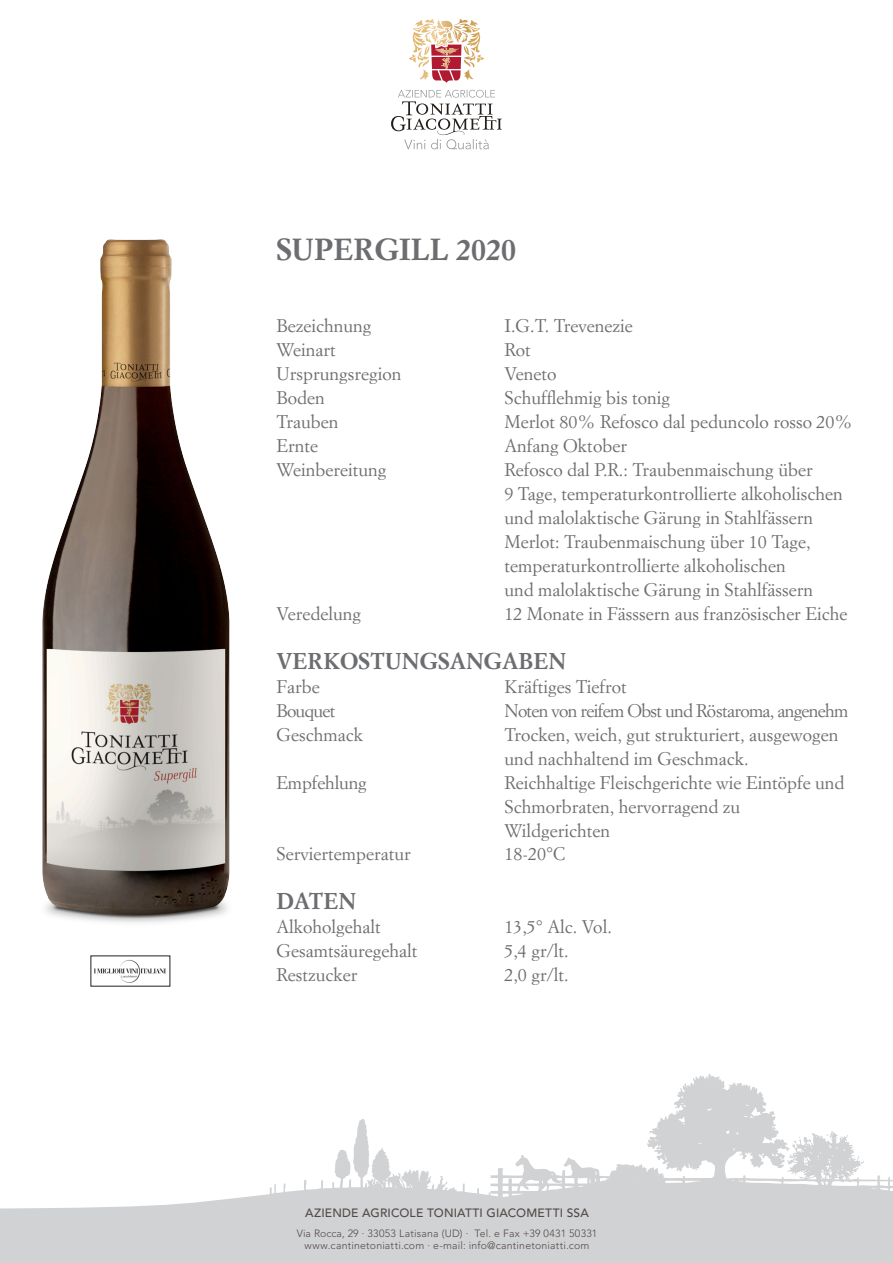
<style>
.page{position:relative;width:893px;height:1263px;background:#fff}
.page>*{position:absolute;margin:0;border:0;box-sizing:border-box;transform-origin:0 0}
.t1{font:700 30px "Simoncini Garamond";color:#6c6d70}
.t2{font:700 22.5px "Simoncini Garamond";color:#6c6d70}
.t3{font:18px/24px "Simoncini Garamond";color:#6c6d70}
.t4{font:18px "Simoncini Garamond";letter-spacing:-.04em;color:#6c6d70}
.t5{font:500 12px "Avenir LT Std";letter-spacing:.015em;color:#524a47}
.t6{font:300 10.5px/12px "Avenir LT Std";letter-spacing:.02em;color:#524a47;text-align:center}
</style>
<div class="page">
<svg style="left:0;top:1074px;width:893px;height:189px"></svg>
<svg style="left:431px;top:45px;width:30px;height:38px"></svg>
<svg style="left:415px;top:19px;width:65px;height:14px"></svg>
<svg style="left:391px;top:90px;width:111px;height:59px"></svg>
<img style="left:42px;top:239px;width:188px;height:684px">
<img style="left:94px;top:960px;width:72px;height:23px">
<h1 class="t1" style="left:276px;top:231px;width:241px">SUPERGILL 2020</h1>
<p class="t3" style="left:276px;top:314px;width:97px">Bezeichnung</p>
<p class="t3" style="left:504px;top:314px;width:130px">I.G.T. Trevenezie</p>
<p class="t3" style="left:276px;top:338px;width:61px">Weinart</p>
<p class="t3" style="left:504px;top:338px;width:28px">Rot</p>
<p class="t3" style="left:276px;top:362px;width:127px">Ursprungsregion</p>
<p class="t3" style="left:504px;top:362px;width:54px">Veneto</p>
<p class="t3" style="left:276px;top:386px;width:50px">Boden</p>
<p class="t3" style="left:504px;top:386px;width:167px">Schufflehmig bis tonig</p>
<p class="t3" style="left:276px;top:410px;width:64px">Trauben</p>
<p class="t3" style="left:504px;top:410px;width:350px">Merlot 80% Refosco dal peduncolo rosso 20%</p>
<p class="t3" style="left:276px;top:434px;width:43px">Ernte</p>
<p class="t3" style="left:504px;top:434px;width:124px">Anfang Oktober</p>
<p class="t3" style="left:276px;top:458px;width:112px">Weinbereitung</p>
<p class="t3" style="left:504px;top:458px;width:340px">Refosco dal P.R.: Traubenmaischung über<br>9 Tage, temperaturkontrollierte alkoholischen und malolaktische Gärung in Stahlfässern Merlot: Traubenmaischung über 10 Tage, temperaturkontrollierte alkoholischen<br>und malolaktische Gärung in Stahlfässern</p>
<p class="t3" style="left:276px;top:602px;width:86px">Veredelung</p>
<p class="t3" style="left:504px;top:602px;width:345px">12 Monate in Fässsern aus französischer Eiche</p>
<p class="t2" style="left:276px;top:646px;width:292px">VERKOSTUNGSANGABEN</p>
<p class="t3" style="left:276px;top:674px;width:45px">Farbe</p>
<p class="t3" style="left:504px;top:674px;width:124px">Kräftiges Tiefrot</p>
<p class="t4" style="left:276px;top:699px;width:61px">Bouquet</p>
<p class="t4" style="left:504px;top:699px;width:345px">Noten von reifem Obst und Röstaroma, angenehm</p>
<p class="t3" style="left:276px;top:722px;width:88px">Geschmack</p>
<p class="t3" style="left:504px;top:722px;width:335px">Trocken, weich, gut strukturiert, ausgewogen und nachhaltend im Geschmack.</p>
<p class="t3" style="left:276px;top:770px;width:92px">Empfehlung</p>
<p class="t3" style="left:504px;top:770px;width:342px">Reichhaltige Fleischgerichte wie Eintöpfe und<br>Schmorbraten, hervorragend zu<br>Wildgerichten</p>
<p class="t3" style="left:276px;top:842px;width:136px">Serviertemperatur</p>
<p class="t3" style="left:504px;top:842px;width:63px">18-20°C</p>
<p class="t2" style="left:276px;top:886px;width:82px">DATEN</p>
<p class="t3" style="left:276px;top:914px;width:106px">Alkoholgehalt</p>
<p class="t3" style="left:504px;top:914px;width:109px">13,5° Alc. Vol.</p>
<p class="t3" style="left:276px;top:938px;width:142px">Gesamtsäuregehalt</p>
<p class="t3" style="left:504px;top:938px;width:66px">5,4 gr/lt.</p>
<p class="t3" style="left:276px;top:962px;width:82px">Restzucker</p>
<p class="t3" style="left:504px;top:962px;width:66px">2,0 gr/lt.</p>
<p class="t5" style="left:305px;top:1206px;width:285px">AZIENDE AGRICOLE TONIATTI GIACOMETTI SSA</p>
<p class="t6" style="left:297px;top:1228px;width:302px">Via Rocca, 29 · 33053 Latisana (UD) · Tel. e Fax +39 0431 50331 www.cantinetoniatti.com · e-mail: info@cantinetoniatti.com</p>
</div>
